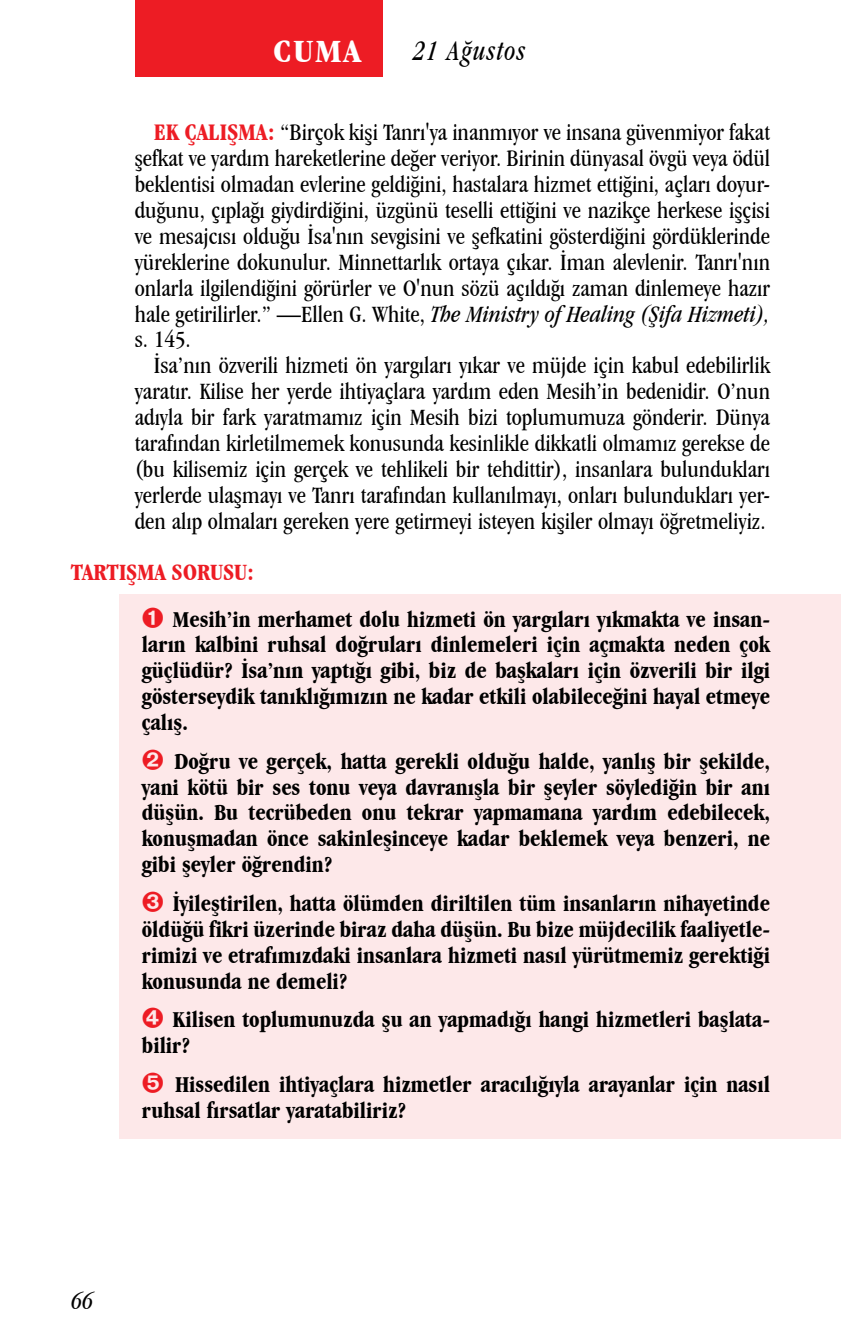
<style>
.page{position:relative;width:841px;height:1337px;background:#fff}
.page>*{position:absolute;margin:0;border:0;box-sizing:border-box;transform-origin:0 0}
.t1{font:700 condensed 33.75px "Garamond IT Cby BT";color:#fff;scale:1.1 1}
.t2{font:italic condensed 29.25px "Garamond IT Cby BT";letter-spacing:.05em;color:#000;scale:.9 1}
.t3{font:italic condensed 24.75px "Garamond IT Cby BT";color:#000}
.t4{font:condensed 24.3px/25.9px "Garamond IT Cby BT";color:#000;text-align:justify}
.t5{font:700 condensed 24.3px "Garamond IT Cby BT";color:#ed1c24}
.t6{font:700 condensed 23.62px/25.9px "Garamond IT Cby BT";color:#000;text-align:justify}
.s1{font-weight:700;font-size:24.75px;color:#ed1c24}
.s2{font-style:italic}
</style>
<div class="page">
<div style="left:135px;top:0;width:247px;height:76px;background:#ed1c24"></div>
<div style="left:119px;top:594px;width:721px;height:544px;background:#fde8e9"></div>
<h1 class="t1" style="left:273px;top:31px;width:80px">CUMA</h1>
<p class="t2" style="left:413px;top:33px;width:126px">21 Ağustos</p>
<p class="t4" style="left:135px;top:119px;width:636px;text-indent:19px"><span class="s1">EK ÇALIŞMA:</span> “Birçok kişi Tanrı'ya inanmıyor ve insana güvenmiyor fakat şefkat ve yardım hareketlerine değer veriyor. Birinin dünyasal övgü veya ödül beklentisi olmadan evlerine geldiğini, hastalara hizmet ettiğini, açları doyur&shy;duğunu, çıplağı giydirdiğini, üzgünü teselli ettiğini ve nazikçe herkese işçisi ve mesajcısı olduğu İsa'nın sevgisini ve şefkatini gösterdiğini gördüklerinde yüreklerine dokunulur. Minnettarlık ortaya çıkar. İman alevlenir. Tanrı'nın onlarla ilgilendiğini görürler ve O'nun sözü açıldığı zaman dinlemeye hazır hale getirilirler.” —Ellen G. White, <span class="s2">The Ministry of Healing (Şifa Hizmeti), </span>s. 145.</p>
<p class="t4" style="left:135px;top:352px;width:636px;text-indent:19px">İsa’nın özverili hizmeti ön yargıları yıkar ve müjde için kabul edebilirlik yaratır. Kilise her yerde ihtiyaçlara yardım eden Mesih’in bedenidir. O’nun adıyla bir fark yaratmamız için Mesih bizi toplumumuza gönderir. Dünya tarafından kirletilmemek konusunda kesinlikle dikkatli olmamız gerekse de (bu kilisemiz için gerçek ve tehlikeli bir tehdittir), insanlara bulundukları yerlerde ulaşmayı ve Tanrı tarafından kullanılmayı, onları bulundukları yer&shy;den alıp olmaları gereken yere getirmeyi isteyen kişiler olmayı öğretmeliyiz.</p>
<p class="t5" style="left:71px;top:558px;width:184px">TARTIŞMA SORUSU:</p>
<p class="t6" style="left:142px;top:605px;width:629px;text-indent:31px">Mesih’in merhamet dolu hizmeti ön yargıları yıkmakta ve insan&shy;ların kalbini ruhsal doğruları dinlemeleri için açmakta neden çok güçlüdür? İsa’nın yaptığı gibi, biz de başkaları için özverili bir ilgi gösterseydik tanıklığımızın ne kadar etkili olabileceğini hayal etmeye çalış.</p>
<p class="t6" style="left:142px;top:748px;width:629px;text-indent:33px">Doğru ve gerçek, hatta gerekli olduğu halde, yanlış bir şekilde, yani kötü bir ses tonu veya davranışla bir şeyler söylediğin bir anı düşün. Bu tecrübeden onu tekrar yapmamana yardım edebilecek, konuşmadan önce sakinleşinceye kadar beklemek veya benzeri, ne gibi şeyler öğrendin?</p>
<p class="t6" style="left:142px;top:890px;width:629px;text-indent:31px">İyileştirilen, hatta ölümden diriltilen tüm insanların nihayetinde öldüğü fikri üzerinde biraz daha düşün. Bu bize müjdecilik faaliyetle&shy;rimizi ve etrafımızdaki insanlara hizmeti nasıl yürütmemiz gerektiği konusunda ne demeli?</p>
<p class="t6" style="left:142px;top:1006px;width:629px;text-indent:31px">Kilisen toplumunuzda şu an yapmadığı hangi hizmetleri başlata&shy;bilir?</p>
<p class="t6" style="left:142px;top:1070px;width:629px;text-indent:33px">Hissedilen ihtiyaçlara hizmetler aracılığıyla arayanlar için nasıl ruhsal fırsatlar yaratabiliriz?</p>
<p class="t3" style="left:71px;top:1286px;width:23px">66</p>
</div>
